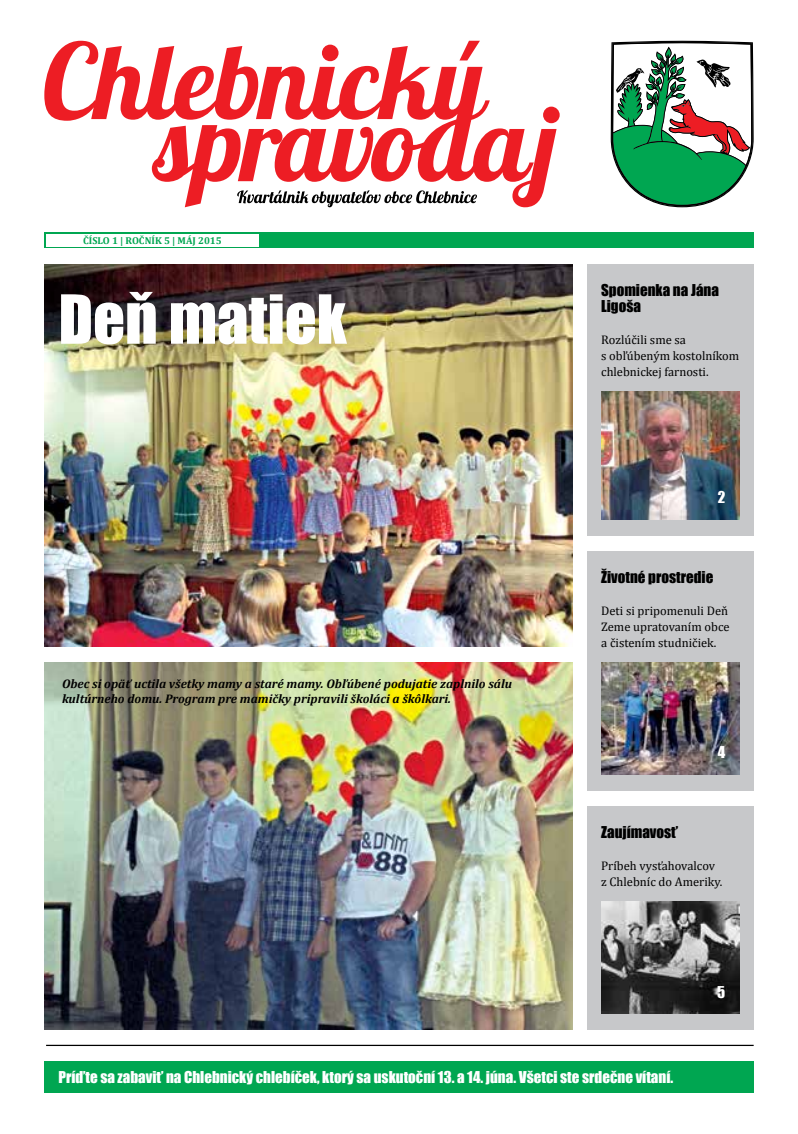
<style>
.page{position:relative;width:798px;height:1134px;background:#fff}
.page>*{position:absolute;margin:0;border:0;box-sizing:border-box;transform-origin:0 0}
.t1{font:62.5px "Impact";color:#fff}
.t2{font:15px "Impact";color:#fff}
.t3{font:15px/16px "Impact";color:#000}
.t4{font:12.5px/16px "Cambria";color:#000}
.t5{font:italic 700 12.5px/15px "Cambria";color:#000}
.t6{font:700 10px "Cambria";color:#00a651}
</style>
<div class="page">
<svg style="left:44px;top:41px;width:515px;height:166px"></svg>
<svg style="left:610px;top:41px;width:143px;height:166px"></svg>
<svg style="left:237px;top:190px;width:240px;height:17px"></svg>
<div style="left:44px;top:1061px;width:709px;height:32px;background:#00a651"></div>
<div style="left:44px;top:232px;width:709px;height:16px;background:#00a651"></div>
<div style="left:46px;top:234px;width:213px;height:12px;background:#fff"></div>
<hr style="left:46px;top:1045px;width:707px;height:1px;background:#000">
<img style="left:44px;top:264px;width:528px;height:383px">
<img style="left:44px;top:663px;width:528px;height:366px">
<div style="left:586px;top:264px;width:167px;height:271px;background:#c7c8ca"></div>
<div style="left:586px;top:806px;width:167px;height:223px;background:#c7c8ca"></div>
<div style="left:586px;top:551px;width:167px;height:239px;background:#c7c8ca"></div>
<img style="left:601px;top:392px;width:138px;height:127px">
<img style="left:601px;top:663px;width:138px;height:111px">
<img style="left:601px;top:902px;width:138px;height:111px">
<p class="t6" style="left:83px;top:233px;width:140px">ČÍSLO 1 | ROČNÍK 5 | MÁJ 2015</p>
<h1 class="t1" style="left:58px;top:271px;width:289px">Deň matiek</h1>
<p class="t5" style="left:62px;top:676px;width:451px">Obec si opäť uctila všetky mamy a staré mamy. Obľúbené podujatie zaplnilo sálu kultúrneho domu. Program pre mamičky pripravili školáci a škôlkari.</p>
<p class="t3" style="left:601px;top:282px;width:119px">Spomienka na Jána<br>Ligoša</p>
<p class="t4" style="left:601px;top:331px;width:139px">Rozlúčili sme sa<br>s obľúbeným kostolníkom chlebnickej farnosti.</p>
<p class="t2" style="left:717px;top:486px;width:9px">2</p>
<p class="t3" style="left:601px;top:569px;width:114px">Životné prostredie</p>
<p class="t4" style="left:601px;top:602px;width:130px;text-align:justify">Deti si pripomenuli Deň Zeme upratovaním obce a čistením studničiek.</p>
<p class="t2" style="left:717px;top:741px;width:9px">4</p>
<p class="t3" style="left:601px;top:824px;width:78px">Zaujímavosť</p>
<p class="t4" style="left:601px;top:858px;width:123px">Príbeh vysťahovalcov z Chlebníc do Ameriky.</p>
<p class="t2" style="left:717px;top:980px;width:10px">5</p>
<p class="t2" style="left:58px;top:1066px;width:616px">Príďte sa zabaviť na Chlebnický chlebíček, ktorý sa uskutoční 13. a 14. júna. Všetci ste srdečne vítaní.</p>
</div>
